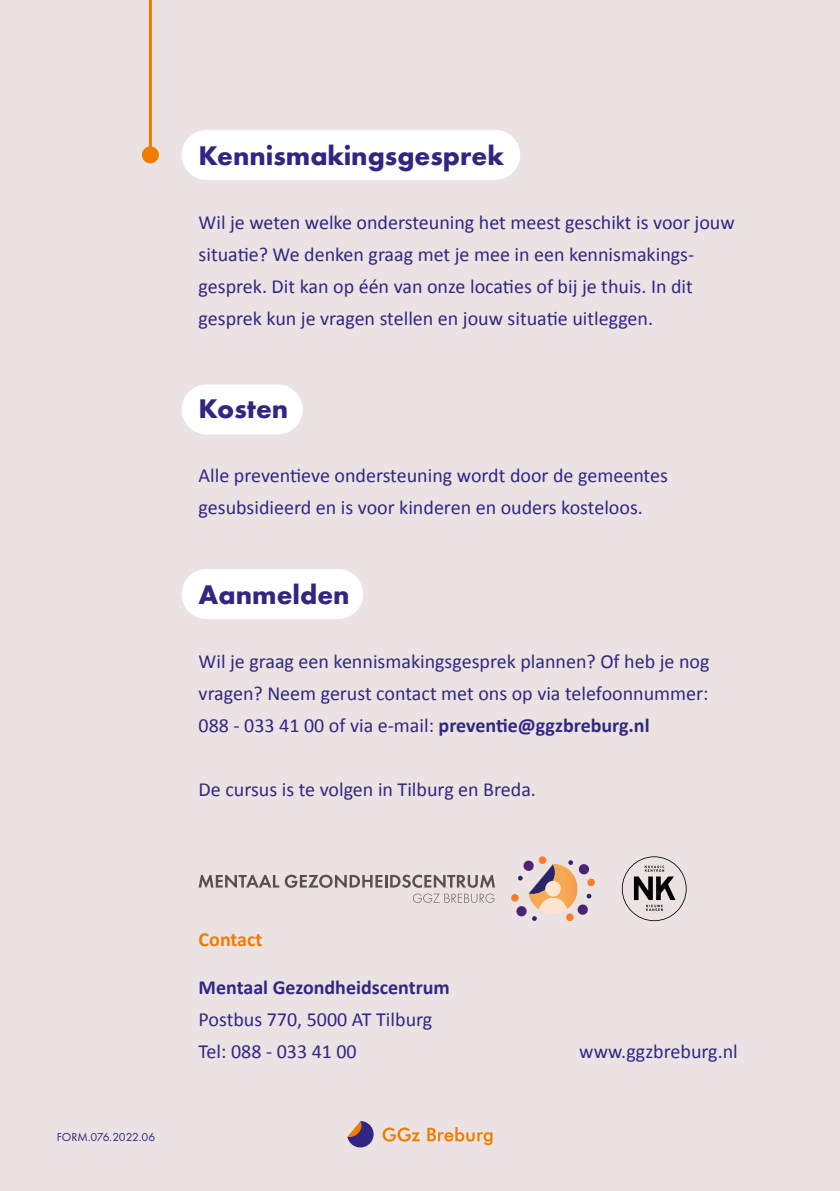
<style>
.page{position:relative;width:840px;height:1191px;background:#fff}
.page>*{position:absolute;margin:0;border:0;box-sizing:border-box;transform-origin:0 0}
.t1{font:700 28px "Futura PT";color:#312783}
.t2{font:20px/32px "Calibri";color:#312783}
.t3{font:700 20px "Calibri";color:#312783}
.t4{font:700 20px "Calibri";color:#f07d00}
.t5{font:12px "Futura PT";color:#312783}
.s1{font-weight:700}
</style>
<div class="page">
<div style="left:0;top:0;width:839px;height:1191px;background:#ebe2e3"></div>
<svg style="left:510px;top:893px;width:8px;height:9px"></svg>
<svg style="left:515px;top:905px;width:12px;height:12px"></svg>
<svg style="left:538px;top:856px;width:8px;height:8px"></svg>
<svg style="left:523px;top:860px;width:10px;height:11px"></svg>
<svg style="left:518px;top:875px;width:4px;height:5px"></svg>
<div style="left:586px;top:878px;width:9px;height:8px;background:#ff7b29;border-radius:3px"></div>
<svg style="left:528px;top:860px;width:63px;height:61px"></svg>
<div style="left:545px;top:881px;width:15px;height:15px;background:#ffe4cf;border-radius:50%"></div>
<svg style="left:198px;top:874px;width:296px;height:28px"></svg>
<hr style="left:149px;top:0;width:3px;height:155px;background:#f07d00">
<div style="left:181px;top:130px;width:339px;height:50px;background:#fff;border-radius:25px"></div>
<div style="left:181px;top:384px;width:121px;height:50px;background:#fff;border-radius:25px"></div>
<div style="left:181px;top:569px;width:182px;height:50px;background:#fff;border-radius:25px"></div>
<div style="left:142px;top:146px;width:17px;height:17px;background:#f07d00;border-radius:50%"></div>
<svg style="left:621px;top:856px;width:65px;height:65px"></svg>
<svg style="left:382px;top:1127px;width:37px;height:14px"></svg>
<svg style="left:427px;top:1127px;width:65px;height:18px"></svg>
<svg style="left:347px;top:1121px;width:27px;height:27px"></svg>
<h1 class="t1" style="left:198px;top:144px;width:307px">Kennismakingsgesprek</h1>
<p class="t2" style="left:198px;top:206px;width:537px">Wil je weten welke ondersteuning het meest geschikt is voor jouw situatie? We denken graag met je mee in een kennismakings&shy;gesprek. Dit kan op één van onze locaties of bij je thuis. In dit gesprek kun je vragen stellen en jouw situatie uitleggen.</p>
<h1 class="t1" style="left:198px;top:397px;width:91px">Kosten</h1>
<p class="t2" style="left:198px;top:459px;width:470px">Alle preventieve ondersteuning wordt door de gemeentes gesubsidieerd en is voor kinderen en ouders kosteloos.</p>
<h1 class="t1" style="left:198px;top:583px;width:152px">Aanmelden</h1>
<p class="t2" style="left:198px;top:644px;width:512px;text-align:justify">Wil je graag een kennismakingsgesprek plannen? Of heb je nog vragen? Neem gerust contact met ons op via telefoonnummer:<br>088 - 033 41 00 of via e-mail: <span class="s1">preventie@ggzbreburg.nl</span></p>
<p class="t2" style="left:198px;top:772px;width:338px">De cursus is te volgen in Tilburg en Breda.</p>
<p class="t5" style="left:57px;top:1129px;width:100px">FORM.076.2022.06</p>
<p class="t4" style="left:198px;top:931px;width:65px">Contact</p>
<p class="t3" style="left:198px;top:979px;width:252px">Mentaal Gezondheidscentrum</p>
<p class="t2" style="left:198px;top:1003px;width:235px">Postbus 770, 5000 AT Tilburg<br>Tel: 088 - 033 41 00</p>
<p class="t2" style="left:579px;top:1035px;width:160px">www.ggzbreburg.nl</p>
</div>
